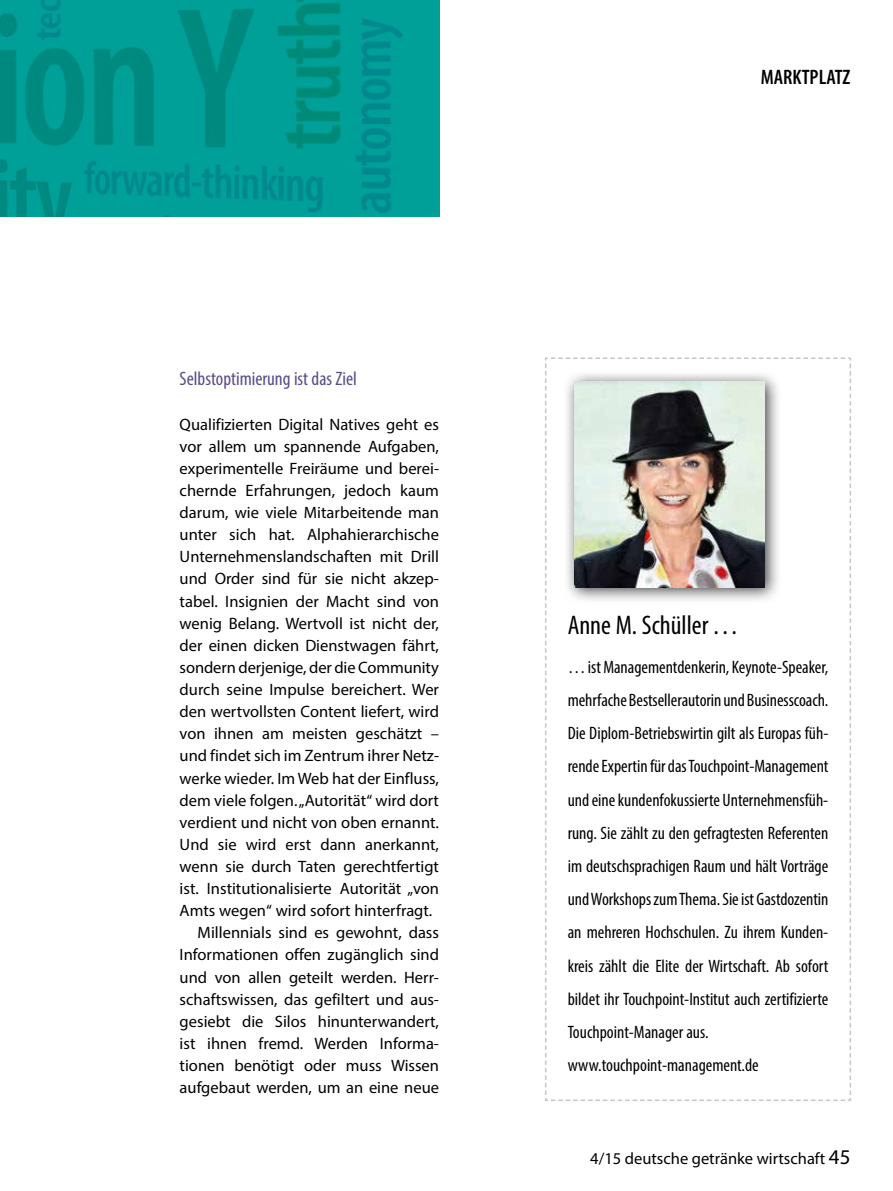
<style>
.page{position:relative;width:893px;height:1191px;background:#fff}
.page>*{position:absolute;margin:0;border:0;box-sizing:border-box;transform-origin:0 0}
.t1{font:condensed 27px "Myriad Pro";color:#000}
.t2{font:600 condensed 21px "Myriad Pro";color:#000}
.t3{font:condensed 19.5px "Myriad Pro";color:#594c8a}
.t4{font:condensed 18px/33.2px "Myriad Pro";color:#000}
.t5{font:16.5px "Myriad Pro";color:#000}
.s1{font-size:21px}
</style>
<div class="page">
<img style="left:0;top:0;width:439px;height:216px">
<svg style="left:545px;top:357px;width:306px;height:744px"></svg>
<div style="left:563px;top:370px;width:219px;height:234px;background:#000;opacity:.75"></div>
<img style="left:574px;top:381px;width:191px;height:206px">
<p class="t3" style="left:180px;top:367px;width:179px">Selbstoptimierung ist das Ziel</p>
<p class="t5" style="left:180px;top:414px;width:261px">Qualifizierten Digital Natives geht es</p>
<p class="t5" style="left:180px;top:436px;width:261px">vor allem um spannende Aufgaben,</p>
<p class="t5" style="left:180px;top:458px;width:261px">experimentelle Freiräume und berei-</p>
<p class="t5" style="left:180px;top:480px;width:261px">chernde Erfahrungen, jedoch kaum</p>
<p class="t5" style="left:180px;top:502px;width:261px">darum, wie viele Mitarbeitende man</p>
<p class="t5" style="left:180px;top:524px;width:261px">unter sich hat. Alphahierarchische</p>
<p class="t5" style="left:180px;top:546px;width:261px">Unternehmenslandschaften mit Drill</p>
<p class="t5" style="left:180px;top:569px;width:261px">und Order sind für sie nicht akzep-</p>
<p class="t5" style="left:180px;top:591px;width:261px">tabel. Insignien der Macht sind von</p>
<p class="t5" style="left:180px;top:613px;width:261px">wenig Belang. Wertvoll ist nicht der,</p>
<p class="t5" style="left:180px;top:635px;width:261px">der einen dicken Dienstwagen fährt,</p>
<p class="t5" style="left:180px;top:657px;width:261px">sondern derjenige, der die Community</p>
<p class="t5" style="left:180px;top:679px;width:261px">durch seine Impulse bereichert. Wer</p>
<p class="t5" style="left:180px;top:701px;width:261px">den wertvollsten Content liefert, wird</p>
<p class="t5" style="left:180px;top:723px;width:261px">von ihnen am meisten geschätzt –</p>
<p class="t5" style="left:180px;top:745px;width:261px">und findet sich im Zentrum ihrer Netz-</p>
<p class="t5" style="left:180px;top:768px;width:261px">werke wieder. Im Web hat der Einfluss,</p>
<p class="t5" style="left:180px;top:790px;width:261px">dem viele folgen. „Autorität“ wird dort</p>
<p class="t5" style="left:180px;top:812px;width:261px">verdient und nicht von oben ernannt.</p>
<p class="t5" style="left:180px;top:834px;width:261px">Und sie wird erst dann anerkannt,</p>
<p class="t5" style="left:180px;top:856px;width:261px">wenn sie durch Taten gerechtfertigt</p>
<p class="t5" style="left:180px;top:878px;width:261px">ist. Institutionalisierte Autorität „von</p>
<p class="t5" style="left:180px;top:900px;width:254px">Amts wegen“ wird sofort hinterfragt.</p>
<p class="t5" style="left:198px;top:922px;width:243px">Millennials sind es gewohnt, dass</p>
<p class="t5" style="left:180px;top:944px;width:261px">Informationen offen zugänglich sind</p>
<p class="t5" style="left:180px;top:966px;width:261px">und von allen geteilt werden. Herr-</p>
<p class="t5" style="left:180px;top:989px;width:261px">schaftswissen, das gefiltert und aus-</p>
<p class="t5" style="left:180px;top:1011px;width:261px">gesiebt die Silos hinunterwandert,</p>
<p class="t5" style="left:180px;top:1033px;width:261px">ist ihnen fremd. Werden Informa-</p>
<p class="t5" style="left:180px;top:1055px;width:261px">tionen benötigt oder muss Wissen</p>
<p class="t5" style="left:180px;top:1077px;width:261px">aufgebaut werden, um an eine neue</p>
<p class="t2" style="left:761px;top:66px;width:91px">MARKTPLATZ</p>
<h1 class="t1" style="left:568px;top:609px;width:173px">Anne M. Schüller…</h1>
<p class="t4" style="left:568px;top:650px;width:262px">…ist Managementdenkerin, Keynote-Speaker, mehrfache Bestsellerautorin und Businesscoach.<br>Die Diplom-Betriebswirtin gilt als Europas füh&shy;rende Expertin für das Touchpoint-Management und eine kundenfokussierte Unternehmensfüh&shy;rung. Sie zählt zu den gefragtesten Referenten im deutschsprachigen Raum und hält Vorträge und Workshops zum Thema. Sie ist Gastdozentin an mehreren Hochschulen. Zu ihrem Kunden&shy;kreis zählt die Elite der Wirtschaft. Ab sofort bildet ihr Touchpoint-Institut auch zertifizierte Touchpoint-Manager aus. www.touchpoint-management.de</p>
<p class="t5" style="left:590px;top:1148px;width:262px">4/15 deutsche getränke wirtschaft <span class="s1">45</span></p>
</div>
